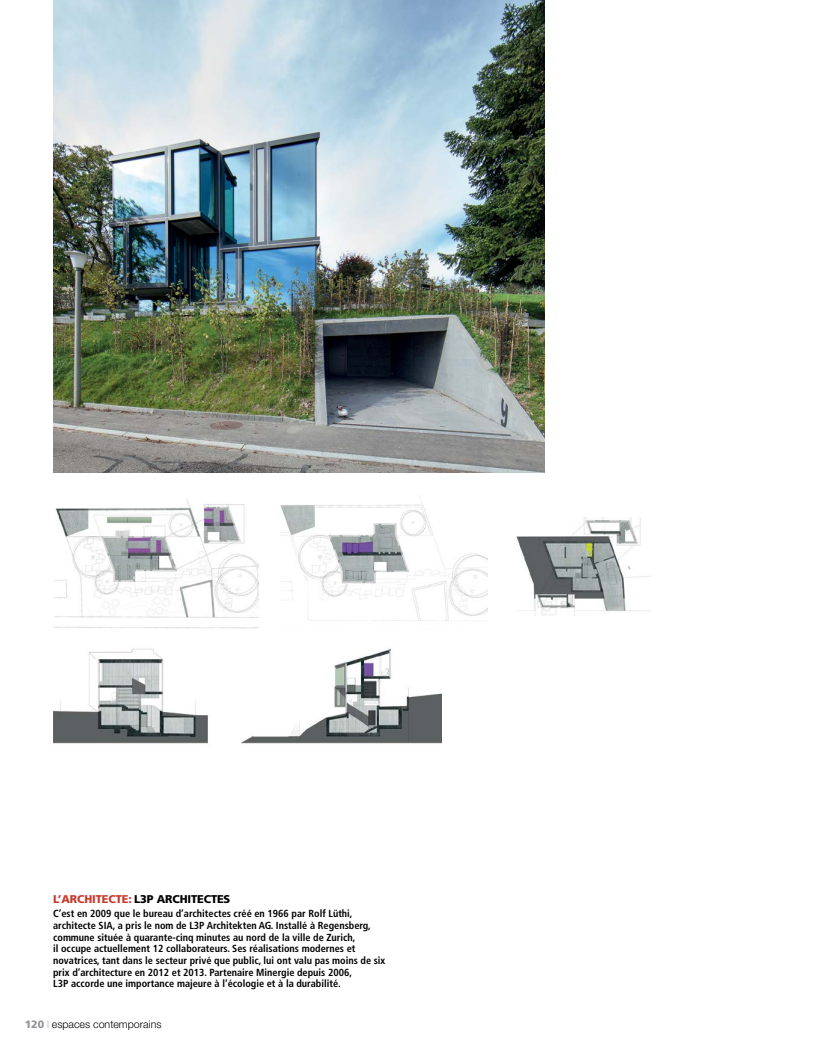
<style>
.page{position:relative;width:815px;height:1053px;background:#fff}
.page>*{position:absolute;margin:0;border:0;box-sizing:border-box;transform-origin:0 0}
.t1{font:900 11.25px "Frutiger";letter-spacing:-.01em;color:#c73b2d}
.t2{font:900 11.25px "Frutiger";letter-spacing:-.01em;color:#000}
.t3{font:300 10.62px "Helvetica Neue";color:#000}
.t4{font:700 condensed 10.25px/11.6px "Frutiger";color:#000}
.s1{color:#000}
.s2{font-family:"Frutiger";font-weight:900;color:#939598}
.s3{font-weight:200}
</style>
<div class="page">
<img style="left:55px;top:498px;width:204px;height:130px">
<img style="left:516px;top:517px;width:134px;height:98px">
<img style="left:281px;top:496px;width:207px;height:125px">
<img style="left:54px;top:648px;width:388px;height:96px">
<img style="left:53px;top:0;width:491px;height:472px">
<p class="t1" style="left:53px;top:892px;width:120px">L’ARCHITECTE: <span class="s1">L3P Archit</span></p>
<p class="t2" style="left:197px;top:892px;width:35px">ECTES</p>
<p class="t4" style="left:53px;top:907px;width:334px">C’est en 2009 que le bureau d’architectes créé en 1966 par Rolf Lüthi, architecte SIA, a pris le nom de L3P Architekten AG. Installé à Regensberg, commune située à quarante-cinq minutes au nord de la ville de Zurich,<br>il occupe actuellement 12 collaborateurs. Ses réalisations modernes et novatrices, tant dans le secteur privé que public, lui ont valu pas moins de six prix d’architecture en 2012 et 2013. Partenaire Minergie depuis 2006,<br>L3P accorde une importance majeure à l’écologie et à la durabilité.</p>
<p class="t3" style="left:25px;top:1017px;width:138px"><span class="s2">120</span> <span class="s3">I</span> espaces contemporains</p>
</div>
